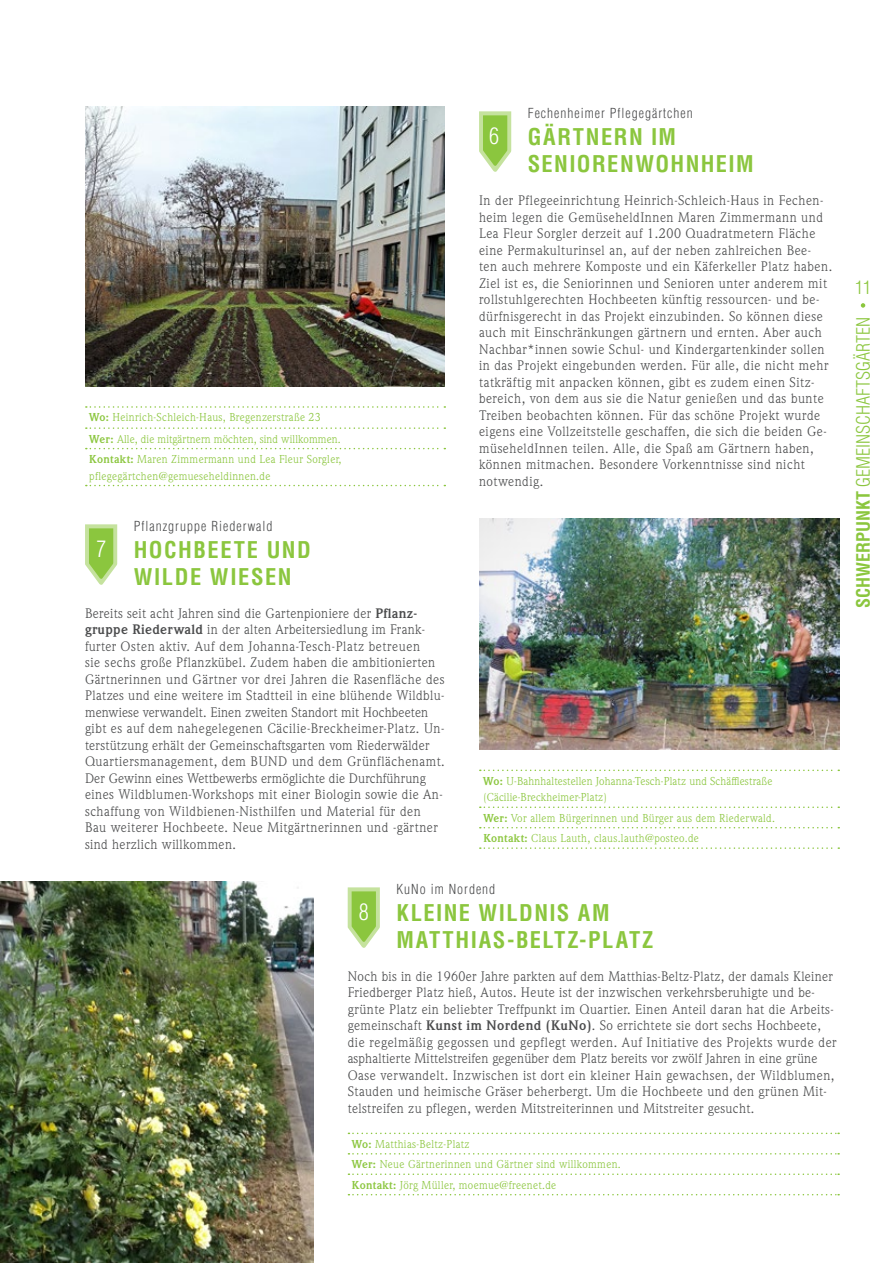
<style>
.page{position:relative;width:893px;height:1263px;background:#fff}
.page>*{position:absolute;margin:0;border:0;box-sizing:border-box;transform-origin:0 0}
.t1{font:700 condensed 22.5px/27px "Helvetica LT Std";letter-spacing:.065em;color:#8bc63e}
.t2{font:300 condensed 22.5px "Helvetica LT Std";color:#fff}
.t3{font:300 condensed 18px "Helvetica LT Std";color:#8bc63e}
.t4{font:13.5px/16.5px "Weidemann ITC Pro";letter-spacing:.04em;color:#4b4c4d}
.t5{font:300 condensed 13.5px "Helvetica LT Std";letter-spacing:.075em;color:#4b4c4d}
.t6{font:11.25px/20.4px "Weidemann ITC Pro";letter-spacing:.03em;color:#8bc63e}
.s1{font-weight:700}
</style>
<div class="page">
<svg style="left:85px;top:524px;width:32px;height:61px"></svg>
<svg style="left:480px;top:769px;width:359px;height:2px"></svg>
<svg style="left:480px;top:806px;width:359px;height:2px"></svg>
<svg style="left:480px;top:827px;width:359px;height:1px"></svg>
<svg style="left:480px;top:847px;width:359px;height:2px"></svg>
<svg style="left:348px;top:887px;width:32px;height:61px;background:#afd77a"></svg>
<svg style="left:348px;top:1132px;width:491px;height:2px"></svg>
<svg style="left:348px;top:1153px;width:491px;height:1px"></svg>
<svg style="left:348px;top:1173px;width:491px;height:2px"></svg>
<svg style="left:348px;top:1194px;width:491px;height:1px"></svg>
<svg style="left:861px;top:303px;width:4px;height:5px"></svg>
<img style="left:479px;top:519px;width:360px;height:231px">
<img style="left:0;top:882px;width:314px;height:381px">
<svg style="left:479px;top:111px;width:32px;height:61px;background:#afd77a"></svg>
<img style="left:85px;top:106px;width:360px;height:281px">
<svg style="left:86px;top:406px;width:359px;height:2px"></svg>
<svg style="left:86px;top:427px;width:359px;height:2px"></svg>
<svg style="left:86px;top:448px;width:359px;height:1px"></svg>
<svg style="left:86px;top:485px;width:359px;height:1px"></svg>
<p class="t6" style="left:89px;top:407px;width:254px;line-height:20.9px"><span class="s1">Wo:</span> Heinrich-Schleich-Haus, Bregenzerstraße 23<br><span class="s1">Wer:</span> Alle, die mitgärtnern möchten, sind willkommen.<br><span class="s1">Kontakt:</span> Maren Zimmermann und Lea Fleur Sorgler,</p>
<p class="t6" style="left:89px;top:465px;width:183px">pflegegärtchen@gemueseheldinnen.de</p>
<h1 class="t2" style="left:96px;top:535px;width:11px">7</h1>
<p class="t5" style="left:134px;top:517px;width:140px">Pflanzgruppe Riederwald</p>
<h1 class="t1" style="left:134px;top:536px;width:179px">HOCHBEETE UND<br>WILDE WIESEN</h1>
<h1 class="t2" style="left:489px;top:122px;width:11px">6</h1>
<p class="t5" style="left:528px;top:105px;width:167px">Fechenheimer Pflegegärtchen</p>
<h1 class="t1" style="left:528px;top:123px;width:227px">GÄRTNERN IM<br>SENIORENWOHNHEIM</h1>
<p class="t4" style="left:479px;top:192px;width:355px">In der Pflegeeinrichtung Heinrich-Schleich-Haus in Fechen&shy;heim legen die GemüseheldInnen Maren Zimmermann und Lea Fleur Sorgler derzeit auf 1.200 Quadratmetern Fläche eine Permakulturinsel an, auf der neben zahlreichen Bee&shy;ten auch mehrere Komposte und ein Käferkeller Platz haben.<br>Ziel ist es, die Seniorinnen und Senioren unter anderem mit rollstuhlgerechten Hochbeeten künftig ressourcen- und be&shy;dürfnisgerecht in das Projekt einzubinden. So können diese auch mit Einschränkungen gärtnern und ernten. Aber auch Nachbar*innen sowie Schul- und Kindergartenkinder sollen in das Projekt eingebunden werden. Für alle, die nicht mehr tatkräftig mit anpacken können, gibt es zudem einen Sitz&shy;bereich, von dem aus sie die Natur genießen und das bunte Treiben beobachten können. Für das schöne Projekt wurde eigens eine Vollzeitstelle geschaffen, die sich die beiden Ge&shy;müseheldInnen teilen. Alle, die Spaß am Gärtnern haben, können mitmachen. Besondere Vorkenntnisse sind nicht notwendig.</p>
<p class="t4" style="left:85px;top:605px;width:361px">Bereits seit acht Jahren sind die Gartenpioniere der <span class="s1">Pflanz&shy;gruppe Riederwald</span> in der alten Arbeitersiedlung im Frank&shy;furter Osten aktiv. Auf dem Johanna-Tesch-Platz betreuen<br>sie sechs große Pflanzkübel. Zudem haben die ambitionierten Gärtnerinnen und Gärtner vor drei Jahren die Rasenfläche des Platzes und eine weitere im Stadtteil in eine blühende Wildblu&shy;menwiese verwandelt. Einen zweiten Standort mit Hochbeeten gibt es auf dem nahegelegenen Cäcilie-Breckheimer-Platz. Un&shy;terstützung erhält der Gemeinschaftsgarten vom Riederwälder Quartiersmanagement, dem BUND und dem Grünflächenamt.<br>Der Gewinn eines Wettbewerbs ermöglichte die Durchführung eines Wildblumen-Workshops mit einer Biologin sowie die An&shy;schaffung von Wildbienen-Nisthilfen und Material für den Bau weiterer Hochbeete. Neue Mitgärtnerinnen und -gärtner sind herzlich willkommen.</p>
<p class="t6" style="left:483px;top:772px;width:291px;line-height:16.5px"><span class="s1">Wo:</span> U-Bahnhaltestellen Johanna-Tesch-Platz und Schäfflestraße (Cäcilie-Breckheimer-Platz)</p>
<p class="t6" style="left:483px;top:807px;width:293px"><span class="s1">Wer:</span> Vor allem Bürgerinnen und Bürger aus dem Riederwald.<br><span class="s1">Kontakt:</span> Claus Lauth, claus.lauth@posteo.de</p>
<p class="t5" style="left:396px;top:880px;width:100px">KuNo im Nordend</p>
<h1 class="t1" style="left:396px;top:899px;width:259px">KLEINE WILDNIS AM<br>MATTHIAS-BELTZ-PLATZ</h1>
<h1 class="t2" style="left:359px;top:898px;width:11px">8</h1>
<p class="t4" style="left:348px;top:968px;width:491px">Noch bis in die 1960er Jahre parkten auf dem Matthias-Beltz-Platz, der damals Kleiner Friedberger Platz hieß, Autos. Heute ist der inzwischen verkehrsberuhigte und be&shy;grünte Platz ein beliebter Treffpunkt im Quartier. Einen Anteil daran hat die Arbeits&shy;gemeinschaft <span class="s1">Kunst im Nordend (KuNo)</span>. So errichtete sie dort sechs Hochbeete, die regelmäßig gegossen und gepflegt werden. Auf Initiative des Projekts wurde der asphaltierte Mittelstreifen gegenüber dem Platz bereits vor zwölf Jahren in eine grüne Oase verwandelt. Inzwischen ist dort ein kleiner Hain gewachsen, der Wildblumen, Stauden und heimische Gräser beherbergt. Um die Hochbeete und den grünen Mit&shy;telstreifen zu pflegen, werden Mitstreiterinnen und Mitstreiter gesucht.</p>
<p class="t6" style="left:352px;top:1133px;width:270px"><span class="s1">Wo:</span> Matthias-Beltz-Platz<br><span class="s1">Wer:</span> Neue Gärtnerinnen und Gärtner sind willkommen.<br><span class="s1">Kontakt:</span> Jörg Müller, moemue@freenet.de</p>
<h2 class="t3" style="left:855px;top:276px;width:17px">11</h2>
<h2 class="t3" style="left:852px;top:608px;width:293px;rotate:-90deg"><span class="s1">SCHWERPUNKT</span> GEMEINSCHAFTSGÄRTEN</h2>
</div>
